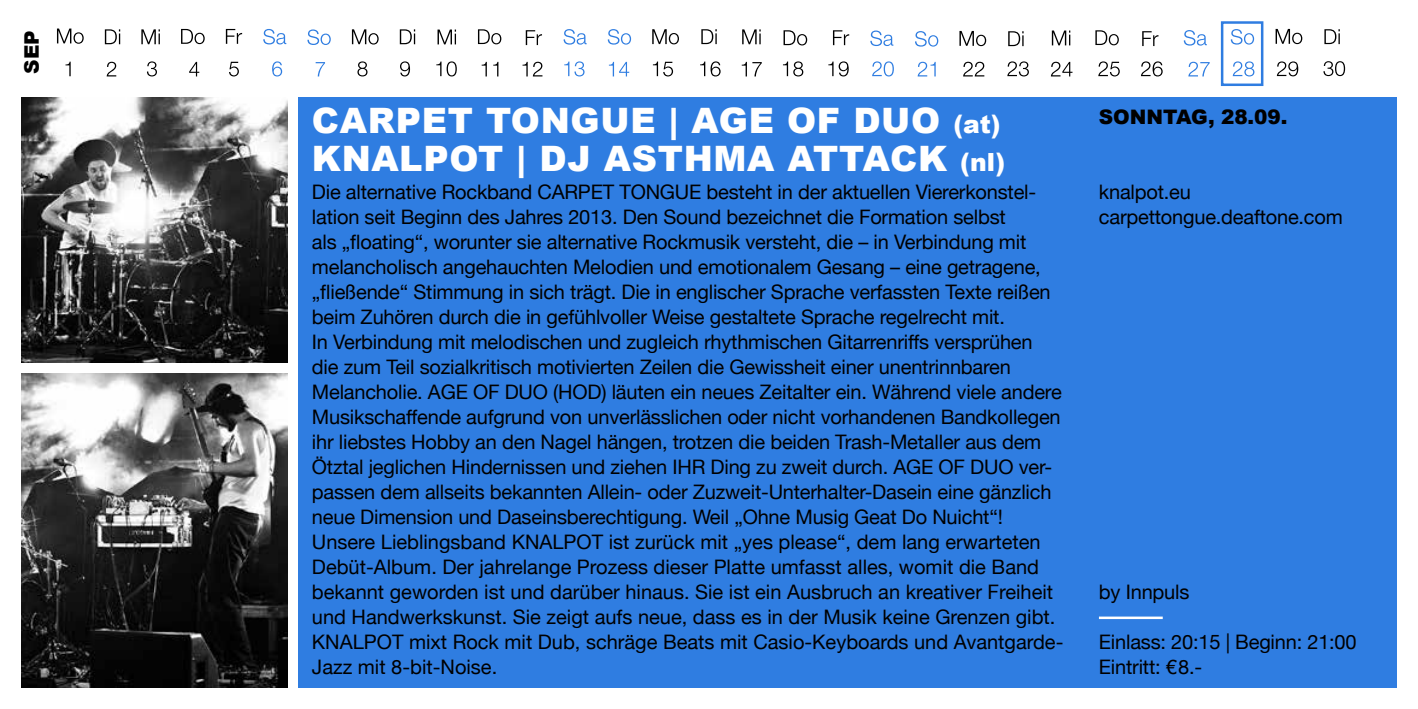
<style>
.page{position:relative;width:1418px;height:709px;background:#fff}
.page>*{position:absolute;margin:0;border:0;box-sizing:border-box;transform-origin:0 0}
.t1{font:900 35px "Arial";letter-spacing:.02em;color:#fff}
.t2{font:900 25px "Arial";color:#fff}
.t3{font:20px/25px "Helvetica Neue";letter-spacing:-.01em;color:#000}
.t4{font:900 20px "Arial";letter-spacing:-.005em;color:#000}
</style>
<div class="page">
<svg style="left:263px;top:29px;width:23px;height:15px"></svg>
<svg style="left:272px;top:61px;width:10px;height:15px"></svg>
<svg style="left:526px;top:30px;width:16px;height:15px"></svg>
<svg style="left:522px;top:62px;width:5px;height:14px"></svg>
<svg style="left:533px;top:62px;width:9px;height:14px"></svg>
<svg style="left:147px;top:61px;width:10px;height:15px"></svg>
<svg style="left:141px;top:29px;width:19px;height:15px"></svg>
<svg style="left:107px;top:62px;width:9px;height:14px"></svg>
<svg style="left:105px;top:29px;width:15px;height:15px"></svg>
<svg style="left:229px;top:62px;width:10px;height:14px"></svg>
<svg style="left:226px;top:29px;width:16px;height:15px"></svg>
<svg style="left:189px;top:62px;width:10px;height:14px"></svg>
<svg style="left:181px;top:29px;width:24px;height:15px"></svg>
<svg style="left:316px;top:62px;width:9px;height:14px"></svg>
<svg style="left:307px;top:29px;width:24px;height:16px"></svg>
<svg style="left:357px;top:61px;width:10px;height:15px"></svg>
<svg style="left:352px;top:29px;width:26px;height:16px"></svg>
<svg style="left:400px;top:61px;width:10px;height:15px"></svg>
<svg style="left:400px;top:29px;width:15px;height:15px"></svg>
<svg style="left:481px;top:62px;width:6px;height:14px"></svg>
<svg style="left:493px;top:62px;width:5px;height:14px"></svg>
<svg style="left:478px;top:29px;width:23px;height:15px"></svg>
<svg style="left:436px;top:61px;width:21px;height:15px"></svg>
<svg style="left:437px;top:30px;width:19px;height:14px"></svg>
<svg style="left:609px;top:62px;width:20px;height:14px"></svg>
<svg style="left:607px;top:29px;width:24px;height:16px"></svg>
<svg style="left:564px;top:61px;width:20px;height:15px"></svg>
<svg style="left:563px;top:29px;width:23px;height:16px"></svg>
<svg style="left:653px;top:62px;width:20px;height:14px"></svg>
<svg style="left:652px;top:29px;width:27px;height:15px"></svg>
<svg style="left:700px;top:61px;width:20px;height:15px"></svg>
<svg style="left:701px;top:29px;width:15px;height:15px"></svg>
<svg style="left:741px;top:62px;width:20px;height:14px"></svg>
<svg style="left:742px;top:29px;width:18px;height:15px"></svg>
<svg style="left:828px;top:61px;width:20px;height:15px"></svg>
<svg style="left:833px;top:30px;width:16px;height:15px"></svg>
<svg style="left:783px;top:61px;width:20px;height:15px"></svg>
<svg style="left:783px;top:30px;width:24px;height:15px"></svg>
<svg style="left:872px;top:61px;width:21px;height:15px"></svg>
<svg style="left:870px;top:31px;width:23px;height:15px"></svg>
<svg style="left:917px;top:62px;width:18px;height:14px"></svg>
<svg style="left:915px;top:31px;width:23px;height:16px"></svg>
<svg style="left:963px;top:62px;width:21px;height:14px"></svg>
<svg style="left:959px;top:31px;width:27px;height:15px"></svg>
<svg style="left:1007px;top:61px;width:21px;height:15px"></svg>
<svg style="left:1008px;top:31px;width:15px;height:15px"></svg>
<svg style="left:1141px;top:61px;width:21px;height:15px"></svg>
<svg style="left:1142px;top:31px;width:16px;height:15px"></svg>
<svg style="left:1098px;top:61px;width:21px;height:15px"></svg>
<svg style="left:1095px;top:30px;width:23px;height:15px"></svg>
<svg style="left:1051px;top:62px;width:21px;height:14px"></svg>
<svg style="left:1051px;top:31px;width:19px;height:14px"></svg>
<svg style="left:1188px;top:62px;width:21px;height:14px"></svg>
<svg style="left:1183px;top:30px;width:23px;height:16px"></svg>
<svg style="left:1232px;top:61px;width:22px;height:15px"></svg>
<svg style="left:1230px;top:29px;width:24px;height:16px"></svg>
<svg style="left:1276px;top:61px;width:22px;height:15px"></svg>
<svg style="left:1275px;top:29px;width:27px;height:15px"></svg>
<svg style="left:1323px;top:61px;width:21px;height:15px"></svg>
<svg style="left:1324px;top:29px;width:15px;height:15px"></svg>
<svg style="left:65px;top:62px;width:6px;height:14px"></svg>
<svg style="left:57px;top:29px;width:27px;height:15px"></svg>
<div style="left:298px;top:97px;width:1098px;height:590px;background:#2f7de1"></div>
<hr style="left:1098px;top:616px;width:64px;height:3px;background:#fff">
<img style="left:21px;top:97px;width:266px;height:266px">
<div style="left:1220px;top:21px;width:43px;height:65px;border:2px solid #2f7de1"></div>
<img style="left:21px;top:374px;width:266px;height:313px">
<p class="t4" style="left:17px;top:74px;width:45px;rotate:-90deg">SEP</p>
<h1 class="t1" style="left:312px;top:95px;width:56px">CARP</h1>
<h1 class="t1" style="left:422px;top:95px;width:94px">ET TONGU</h1>
<h1 class="t1" style="left:630px;top:95px;width:280px">E | AGE OF DUO</h1>
<p class="t2" style="left:953px;top:106px;width:49px">(AT)</p>
<h1 class="t1" style="left:312px;top:133px;width:58px">KNALPO</h1>
<h1 class="t1" style="left:478px;top:133px;width:236px">T | DJ ASTHMA</h1>
<h1 class="t1" style="left:787px;top:133px;width:105px">ATTACK</h1>
<p class="t2" style="left:960px;top:144px;width:46px">(NL)</p>
<p class="t3" style="left:312px;top:179px;width:334px">Die alternative Rockband Carpet Tong</p>
<p class="t3" style="left:312px;top:179px;width:753px;text-indent:363px">ue besteht in der aktuellen Viererkonstel&shy;lation seit Beginn des Jahres 2013. Den Sound bezeichnet die Formation selbst<br>als „floating“, worunter sie alternative Rockmusik versteht, die – in Verbindung mit melancholisch angehauchten Melodien und emotionalem Gesang – eine getragene, „fließende“ Stimmung in sich trägt. Die in englischer Sprache verfassten Texte reißen beim Zuhören durch die in gefühlvoller Weise gestaltete Sprache regelrecht mit.<br>In Verbindung mit melodischen und zugleich rhythmischen Gitarrenriffs versprühen die zum Teil sozialkritisch motivierten Zeilen die Gewissheit einer unentrinnbaren Melancholie. Ag e Of Duo (HOD) läuten ein neues Zeitalter ein. Während viele andere Musikschaffende aufgrund von unverlässlichen oder nicht vorhandenen Bandkollegen ihr liebstes Hobby an den Nagel hängen, trotzen die beiden Trash-Metaller aus dem Ötztal jeglichen Hindernissen und ziehen IHR Ding zu zweit durch. Ag e Of Duo ver&shy;passen dem allseits bekannten Allein- oder Zuzweit-Unterhalter-Dasein eine gänzlich neue Dimension und Daseinsberechtigung. Weil „Ohne Musig Geat Do Nuicht“!<br>Unsere Lieblingsband KNALPOT ist zurück mit „yes please“, dem lang erwarteten Debüt-Album. Der jahrelange Prozess dieser Platte umfasst alles, womit die Band bekannt geworden ist und darüber hinaus. Sie ist ein Ausbruch an kreativer Freiheit und Handwerkskunst. Sie zeigt aufs neue, dass es in der Musik keine Grenzen gibt.<br>KNALPOT mixt Rock mit Dub, schräge Beats mit Casio-Keyboards und Avantgarde-Jazz mit 8-bit-Noise.</p>
<p class="t4" style="left:1098px;top:102px;width:17px">SONN</p>
<p class="t4" style="left:1162px;top:102px;width:126px">TAG , 28.09.</p>
<p class="t3" style="left:1098px;top:179px;width:245px">knalpot.eu carpettongue.deaftone.com</p>
<p class="t3" style="left:1098px;top:579px;width:92px">by Innpuls</p>
<p class="t3" style="left:1098px;top:629px;width:259px">Einlass: 20:15 | Beginn: 21:00<br>Eintritt: €8.-</p>
</div>
